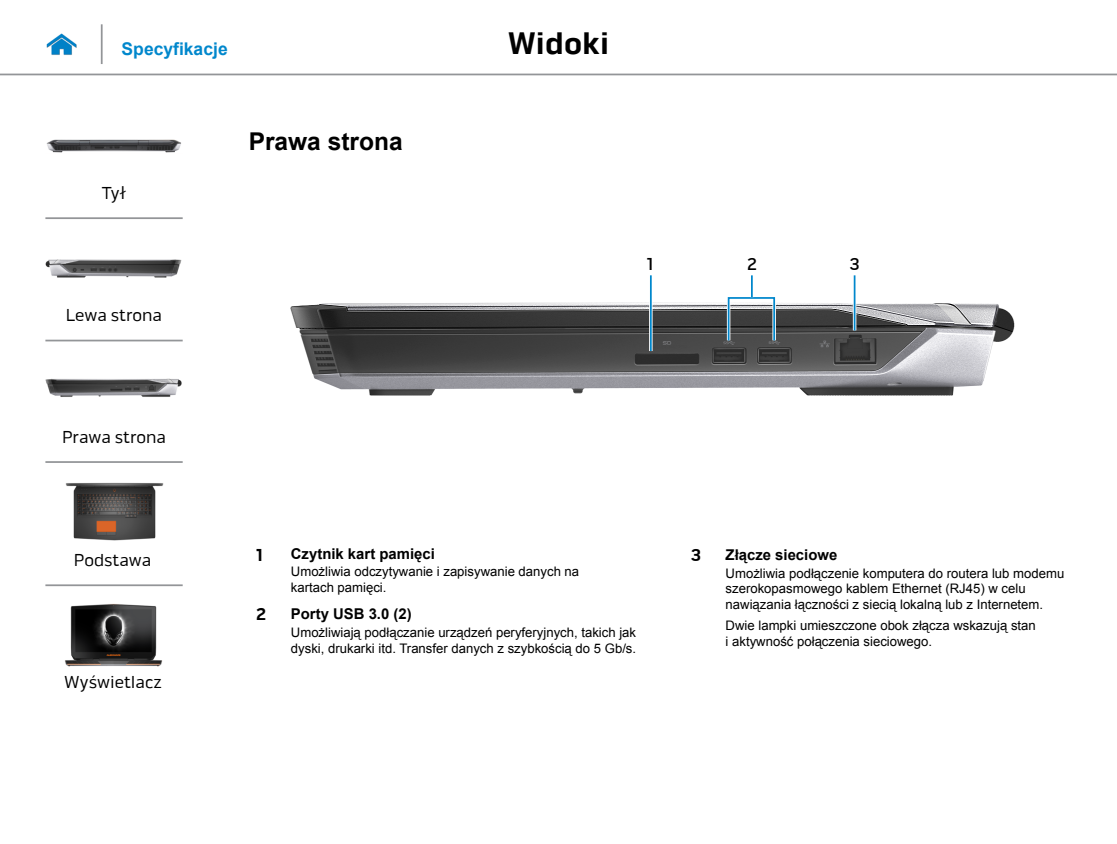
<style>
.page{position:relative;width:1117px;height:844px;background:#fff}
.page>*{position:absolute;margin:0;border:0;box-sizing:border-box;transform-origin:0 0}
.t1{font:700 31.5px "Pill Alt 600 mg";letter-spacing:.01em;color:#000}
.Head2{font:700 24.5px "Arial";color:#000}
.t2{font:17.5px "Pill Alt 600 mg";color:#000}
.t3{font:700 17.5px "Arial";color:#0087cc}
.Callout_Head{font:700 17.5px "Pill Alt 600 mg";color:#000}
.Callout-L{font:500 17.5px "Pill Alt 600 mg";color:#000}
.Callout_Head-2{font:700 14.88px "Arial";color:#000}
.Callout_Head-3{font:13.12px/15.8px "Arial";color:#000}
</style>
<div class="page">
<hr style="left:0;top:74px;width:1116px;height:1px;background:#939598">
<img style="left:46px;top:33px;width:31px;height:22px">
<img style="left:290px;top:297px;width:725px;height:99px">
<svg style="left:852px;top:275px;width:4px;height:55px"></svg>
<hr style="left:853px;top:275px;width:2px;height:55px;background:#0087cc">
<div style="left:726px;top:296px;width:49px;height:46px;border:4px solid #fff"></div>
<div style="left:727px;top:297px;width:47px;height:44px;border:2px solid #0087cc"></div>
<hr style="left:750px;top:275px;width:3px;height:22px;background:#fff">
<hr style="left:750px;top:275px;width:2px;height:22px;background:#0087cc">
<hr style="left:649px;top:275px;width:3px;height:76px;background:#fff">
<hr style="left:649px;top:275px;width:2px;height:76px;background:#0087cc">
<hr style="left:101px;top:24px;width:2px;height:40px;background:#939598">
<img style="left:46px;top:139px;width:135px;height:14px">
<img style="left:45px;top:259px;width:137px;height:19px">
<img style="left:45px;top:378px;width:137px;height:19px">
<img style="left:65px;top:482px;width:98px;height:58px">
<img style="left:65px;top:603px;width:98px;height:63px">
<hr style="left:45px;top:217px;width:138px;height:2px;background:#939598">
<hr style="left:45px;top:339px;width:138px;height:2px;background:#939598">
<hr style="left:45px;top:461px;width:138px;height:2px;background:#939598">
<hr style="left:45px;top:584px;width:138px;height:2px;background:#939598">
<h3 class="t3" style="left:122px;top:37px;width:108px">Specyfikacje</h3>
<h1 class="t1" style="left:507px;top:25px;width:103px">Widoki</h1>
<h3 class="t2" style="left:102px;top:182px;width:26px">Tył</h3>
<h3 class="t2" style="left:66px;top:305px;width:98px">Lewa strona</h3>
<p class="Head2" style="left:249px;top:125px;width:155px">Prawa strona</p>
<p class="Callout-L" style="left:646px;top:254px;width:8px">1</p>
<p class="Callout-L" style="left:747px;top:254px;width:11px">2</p>
<p class="Callout-L" style="left:849px;top:254px;width:12px">3</p>
<h3 class="t2" style="left:62px;top:427px;width:105px">Prawa strona</h3>
<h3 class="t2" style="left:74px;top:549px;width:79px">Podstawa</h3>
<h3 class="t2" style="left:64px;top:672px;width:99px">Wyświetlacz</h3>
<p class="Callout_Head" style="left:256px;top:544px;width:8px">1</p>
<p class="Callout_Head-2" style="left:291px;top:543px;width:145px">Czytnik kart pamięci</p>
<p class="Callout_Head-3" style="left:291px;top:563px;width:290px">Umożliwia odczytywanie i zapisywanie danych na kartach pamięci.</p>
<p class="Callout_Head" style="left:256px;top:603px;width:11px">2</p>
<p class="Callout_Head-2" style="left:291px;top:604px;width:122px">Porty USB 3.0 (2)</p>
<p class="Callout_Head-3" style="left:291px;top:624px;width:347px">Umożliwiają podłączanie urządzeń peryferyjnych, takich jak dyski, drukarki itd. Transfer danych z szybkością do 5 Gb/s.</p>
<p class="Callout_Head" style="left:690px;top:544px;width:12px">3</p>
<p class="Callout_Head-2" style="left:725px;top:545px;width:113px">Złącze sieciowe</p>
<p class="Callout_Head-3" style="left:725px;top:565px;width:340px">Umożliwia podłączenie komputera do routera lub modemu szerokopasmowego kablem Ethernet (RJ45) w celu nawiązania łączności z siecią lokalną lub z Internetem.</p>
<p class="Callout_Head-3" style="left:725px;top:617px;width:311px">Dwie lampki umieszczone obok złącza wskazują stan i aktywność połączenia sieciowego.</p>
</div>
